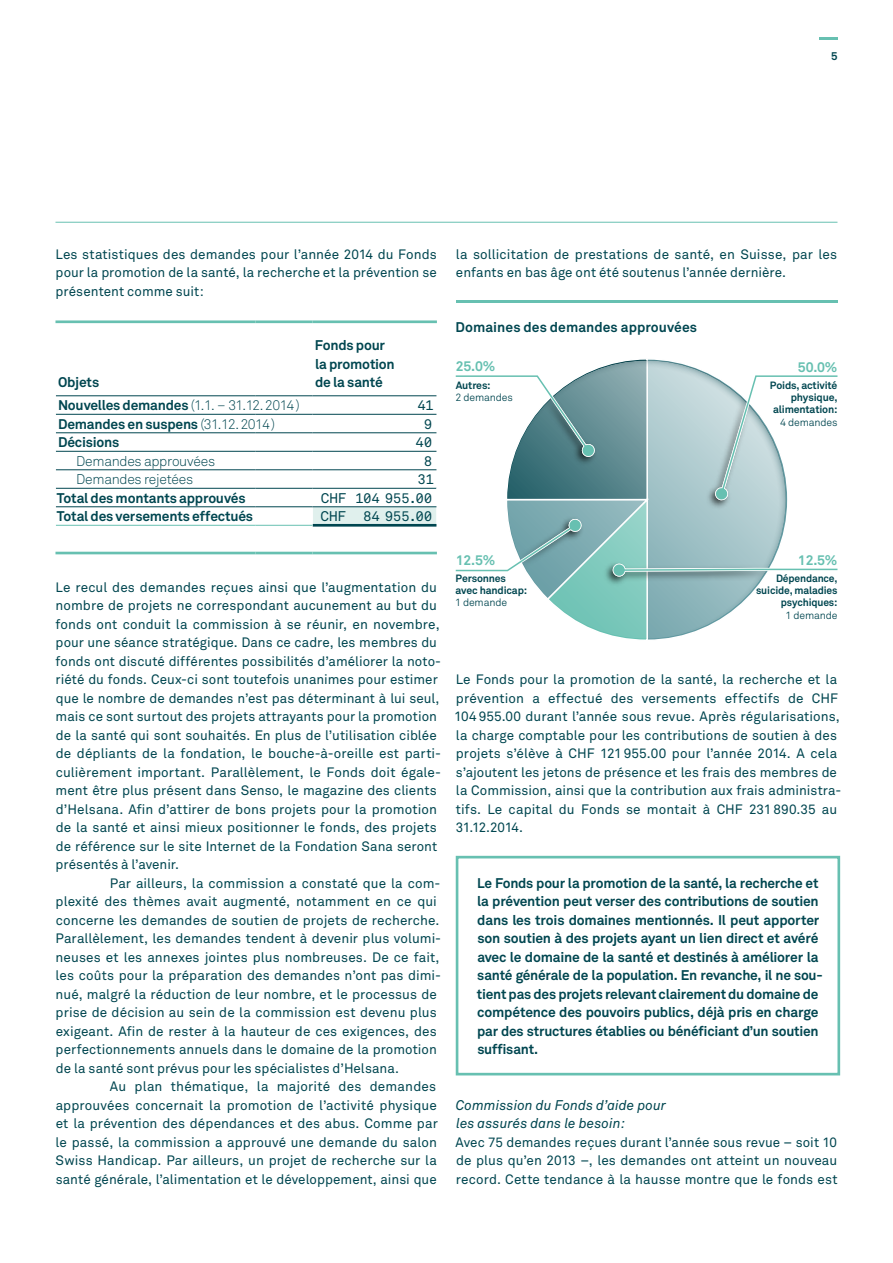
<style>
.page{position:relative;width:893px;height:1263px;background:#fff}
.page>*{position:absolute;margin:0;border:0;box-sizing:border-box;transform-origin:0 0}
.t1{font:700 13.8px/18.5px "Akkurat Pro";letter-spacing:-.015em;color:#004650}
.t2{font:italic 13.8px/18.5px "Akkurat Pro";letter-spacing:.005em;color:#004650}
.t3{font:300 13.8px "Akkurat Pro";letter-spacing:-.02em;color:#004650}
.t4{font:13.8px "Akkurat Mono";letter-spacing:-.02em;color:#004650}
.t5{font:700 13.8px "Akkurat Pro";letter-spacing:.005em;color:#004650}
.t6{font:700 13.8px "Akkurat Pro";letter-spacing:-.015em;color:#67c0b1}
.t7{font:13.5px/18.5px "Akkurat Pro";letter-spacing:.005em;color:#004650;text-align:justify}
.t8{font:700 11.25px "Akkurat Pro";color:#004650}
.t9{font:700 10.5px/12.3px "Akkurat Pro";letter-spacing:-.015em;color:#004650;text-align:right}
.t10{font:10.5px "Akkurat Pro";letter-spacing:-.015em;color:#004650}
.s1{font-weight:300}
</style>
<div class="page">
<hr style="left:55px;top:222px;width:782px;height:1px;background:#67c0b1">
<hr style="left:819px;top:37px;width:18px;height:3px;background:#67c0b1">
<div style="left:313px;top:507px;width:124px;height:18px;background:#e0f0ed"></div>
<hr style="left:313px;top:395px;width:123px;height:1px;background:#004650">
<hr style="left:313px;top:414px;width:123px;height:1px;background:#004650">
<hr style="left:313px;top:432px;width:123px;height:1px;background:#004650">
<hr style="left:313px;top:451px;width:123px;height:1px;background:#004650">
<hr style="left:313px;top:469px;width:123px;height:1px;background:#004650">
<hr style="left:313px;top:524px;width:123px;height:3px;background:#004650">
<hr style="left:313px;top:488px;width:123px;height:1px;background:#004650">
<svg style="left:436px;top:396px;width:1px;height:156px"></svg>
<hr style="left:313px;top:506px;width:123px;height:1px;background:#004650">
<hr style="left:55px;top:552px;width:201px;height:2px;background:#67c0b1">
<hr style="left:256px;top:552px;width:57px;height:2px;background:#67c0b1">
<hr style="left:313px;top:552px;width:124px;height:2px;background:#67c0b1">
<hr style="left:55px;top:320px;width:201px;height:3px;background:#67c0b1">
<hr style="left:256px;top:320px;width:57px;height:3px;background:#67c0b1">
<hr style="left:313px;top:320px;width:124px;height:3px;background:#67c0b1">
<hr style="left:56px;top:395px;width:200px;height:1px;background:#004650">
<hr style="left:256px;top:395px;width:57px;height:1px;background:#004650">
<hr style="left:56px;top:414px;width:200px;height:1px;background:#004650">
<hr style="left:256px;top:414px;width:57px;height:1px;background:#004650">
<hr style="left:56px;top:432px;width:200px;height:1px;background:#004650">
<hr style="left:256px;top:432px;width:57px;height:1px;background:#004650">
<hr style="left:56px;top:451px;width:200px;height:1px;background:#004650">
<hr style="left:256px;top:451px;width:57px;height:1px;background:#004650">
<hr style="left:56px;top:469px;width:200px;height:1px;background:#004650">
<hr style="left:256px;top:469px;width:57px;height:1px;background:#004650">
<hr style="left:56px;top:488px;width:200px;height:1px;background:#004650">
<hr style="left:256px;top:488px;width:57px;height:1px;background:#004650">
<hr style="left:56px;top:506px;width:200px;height:1px;background:#004650">
<hr style="left:256px;top:506px;width:57px;height:1px;background:#004650">
<hr style="left:56px;top:525px;width:200px;height:1px;background:#67c0b1">
<hr style="left:256px;top:525px;width:56px;height:1px;background:#67c0b1">
<hr style="left:456px;top:300px;width:381px;height:2px;background:#67c0b1">
<svg style="left:456px;top:359px;width:381px;height:281px"></svg>
<div style="left:613px;top:564px;width:12px;height:12px;background:#67c0b1;border-radius:50%"></div>
<div style="left:456px;top:856px;width:384px;height:219px;border:3px solid #67c0b1"></div>
<p class="t8" style="left:831px;top:49px;width:8px">5</p>
<p class="t7" style="left:56px;top:245px;width:383px">Les statistiques des demandes pour l’année 2014 du Fonds pour la promotion de la santé, la recherche et la prévention se présentent comme suit:</p>
<p class="t1" style="left:58px;top:373px;width:43px">Objets</p>
<p class="t1" style="left:315px;top:336px;width:81px">Fonds pour la promotion de la santé</p>
<p class="t1" style="left:58px;top:396px;width:243px">Nouvelles demandes <span class="s1">(1.1. – 31.12.2014)</span></p>
<p class="t4" style="left:417px;top:397px;width:18px">41</p>
<p class="t1" style="left:58px;top:415px;width:219px">Demandes en suspens <span class="s1">(31.12.2014)</span></p>
<p class="t4" style="left:424px;top:415px;width:10px">9</p>
<p class="t1" style="left:58px;top:433px;width:63px">Décisions</p>
<p class="t4" style="left:415px;top:434px;width:18px">40</p>
<p class="t3" style="left:76px;top:452px;width:140px">Demandes approuvées</p>
<p class="t4" style="left:424px;top:452px;width:10px">8</p>
<p class="t3" style="left:76px;top:471px;width:118px">Demandes rejetées</p>
<p class="t4" style="left:417px;top:471px;width:18px">31</p>
<p class="t1" style="left:57px;top:489px;width:190px">Total des montants approuvés</p>
<p class="t4" style="left:321px;top:489px;width:113px">CHF 104 955.00</p>
<p class="t1" style="left:57px;top:507px;width:198px">Total des versements effectués</p>
<p class="t4" style="left:320px;top:508px;width:113px">CHF 84 955.00</p>
<p class="t7" style="left:56px;top:578px;width:383px">Le recul des demandes reçues ainsi que l’augmentation du</p>
<p class="t7" style="left:56px;top:597px;width:383px">nombre de projets ne correspondant aucunement au but du</p>
<p class="t7" style="left:56px;top:615px;width:386px">fonds ont conduit la commission à se réunir, en novembre,</p>
<p class="t7" style="left:56px;top:634px;width:383px">pour une séance stratégique. Dans ce cadre, les membres du</p>
<p class="t7" style="left:56px;top:652px;width:387px">fonds ont discuté différentes possibilités d’améliorer la noto-</p>
<p class="t7" style="left:56px;top:671px;width:384px">riété du fonds. Ceux-ci sont toutefois unanimes pour estimer</p>
<p class="t7" style="left:56px;top:689px;width:385px">que le nombre de demandes n’est pas déterminant à lui seul,</p>
<p class="t7" style="left:56px;top:708px;width:383px">mais ce sont surtout des projets attrayants pour la promotion</p>
<p class="t7" style="left:56px;top:726px;width:382px">de la santé qui sont souhaités. En plus de l’utilisation ciblée</p>
<p class="t7" style="left:56px;top:745px;width:387px">de dépliants de la fondation, le bouche-à-oreille est parti-</p>
<p class="t7" style="left:56px;top:763px;width:387px">culièrement important. Parallèlement, le Fonds doit égale-</p>
<p class="t7" style="left:56px;top:782px;width:383px">ment être plus présent dans Senso, le magazine des clients</p>
<p class="t7" style="left:56px;top:800px;width:383px">d’Helsana. Afin d’attirer de bons projets pour la promotion</p>
<p class="t7" style="left:56px;top:819px;width:382px">de la santé et ainsi mieux positionner le fonds, des projets</p>
<p class="t7" style="left:56px;top:837px;width:383px">de référence sur le site Internet de la Fondation Sana seront</p>
<p class="t7" style="left:56px;top:856px;width:125px">présentés à l’avenir.</p>
<p class="t7" style="left:110px;top:874px;width:332px">Par ailleurs, la commission a constaté que la com-</p>
<p class="t7" style="left:56px;top:893px;width:383px">plexité des thèmes avait augmenté, notamment en ce qui</p>
<p class="t7" style="left:56px;top:911px;width:385px">concerne les demandes de soutien de projets de recherche.</p>
<p class="t7" style="left:56px;top:930px;width:387px">Parallèlement, les demandes tendent à devenir plus volumi-</p>
<p class="t7" style="left:56px;top:948px;width:385px">neuses et les annexes jointes plus nombreuses. De ce fait,</p>
<p class="t7" style="left:56px;top:967px;width:387px">les coûts pour la préparation des demandes n’ont pas dimi-</p>
<p class="t7" style="left:56px;top:985px;width:383px">nué, malgré la réduction de leur nombre, et le processus de</p>
<p class="t7" style="left:56px;top:1004px;width:383px">prise de décision au sein de la commission est devenu plus</p>
<p class="t7" style="left:56px;top:1022px;width:383px">exigeant. Afin de rester à la hauteur de ces exigences, des</p>
<p class="t7" style="left:56px;top:1041px;width:383px">perfectionnements annuels dans le domaine de la promotion</p>
<p class="t7" style="left:56px;top:1059px;width:345px">de la santé sont prévus pour les spécialistes d’Helsana.</p>
<p class="t7" style="left:110px;top:1078px;width:328px">Au plan thématique, la majorité des demandes</p>
<p class="t7" style="left:56px;top:1096px;width:383px">approuvées concernait la promotion de l’activité physique</p>
<p class="t7" style="left:56px;top:1115px;width:384px">et la prévention des dépendances et des abus. Comme par</p>
<p class="t7" style="left:56px;top:1133px;width:383px">le passé, la commission a approuvé une demande du salon</p>
<p class="t7" style="left:56px;top:1152px;width:383px">Swiss Handicap. Par ailleurs, un projet de recherche sur la</p>
<p class="t7" style="left:56px;top:1170px;width:382px">santé générale, l’alimentation et le développement, ainsi que</p>
<p class="t7" style="left:456px;top:245px;width:383px">la sollicitation de prestations de santé, en Suisse, par les enfants en bas âge ont été soutenus l’année dernière.</p>
<p class="t5" style="left:456px;top:318px;width:243px">Domaines des demandes approuvées</p>
<p class="t6" style="left:456px;top:357px;width:41px">25.0%</p>
<p class="t9" style="left:456px;top:379px;width:36px">Autres:</p>
<p class="t10" style="left:455px;top:391px;width:59px">2 demandes</p>
<p class="t6" style="left:798px;top:358px;width:41px">50.0%</p>
<p class="t9" style="left:770px;top:379px;width:69px">Poids, activité physique, alimentation:</p>
<p class="t10" style="left:780px;top:416px;width:59px">4 demandes</p>
<p class="t6" style="left:456px;top:552px;width:41px">12.5%</p>
<p class="t6" style="left:798px;top:552px;width:41px">12.5%</p>
<p class="t9" style="left:456px;top:572px;width:73px;text-align:left">Personnes avec handicap:</p>
<p class="t10" style="left:455px;top:597px;width:54px">1 demande</p>
<p class="t9" style="left:756px;top:572px;width:83px">Dépendance, suicide, maladies psychiques:</p>
<p class="t10" style="left:785px;top:609px;width:54px">1 demande</p>
<p class="t7" style="left:454px;top:671px;width:388px;text-align:left">Le Fonds pour la promotion de la santé, la recherche et la prévention a effectué des versements effectifs de CHF 104 955.00 durant l’année sous revue. Après régularisations, la charge comptable pour les contributions de soutien à des projets s’élève à CHF 121 955.00 pour l’année 2014. A cela s’ajoutent les jetons de présence et les frais des membres de la Commission, ainsi que la contribution aux frais administra&shy;tifs. Le capital du Fonds se montait à CHF 231 890.35 au 31.12.2014.</p>
<p class="t1" style="left:477px;top:874px;width:347px">Le Fonds pour la promotion de la santé, la recherche et la prévention peut verser des contributions de soutien dans les trois domaines mentionnés. Il peut apporter son soutien à des projets ayant un lien direct et avéré avec le domaine de la santé et destinés à améliorer la santé générale de la population. En revanche, il ne sou&shy;tient pas des projets relevant clairement du domaine de compétence des pouvoirs publics, déjà pris en charge par des structures établies ou bénéficiant d’un soutien suffisant.</p>
<p class="t2" style="left:456px;top:1096px;width:212px">Commission du Fonds d’aide pour les assurés dans le besoin:</p>
<p class="t7" style="left:455px;top:1133px;width:383px">Avec 75 demandes reçues durant l’année sous revue – soit 10 de plus qu’en 2013 –, les demandes ont atteint un nouveau record. Cette tendance à la hausse montre que le fonds est</p>
</div>
